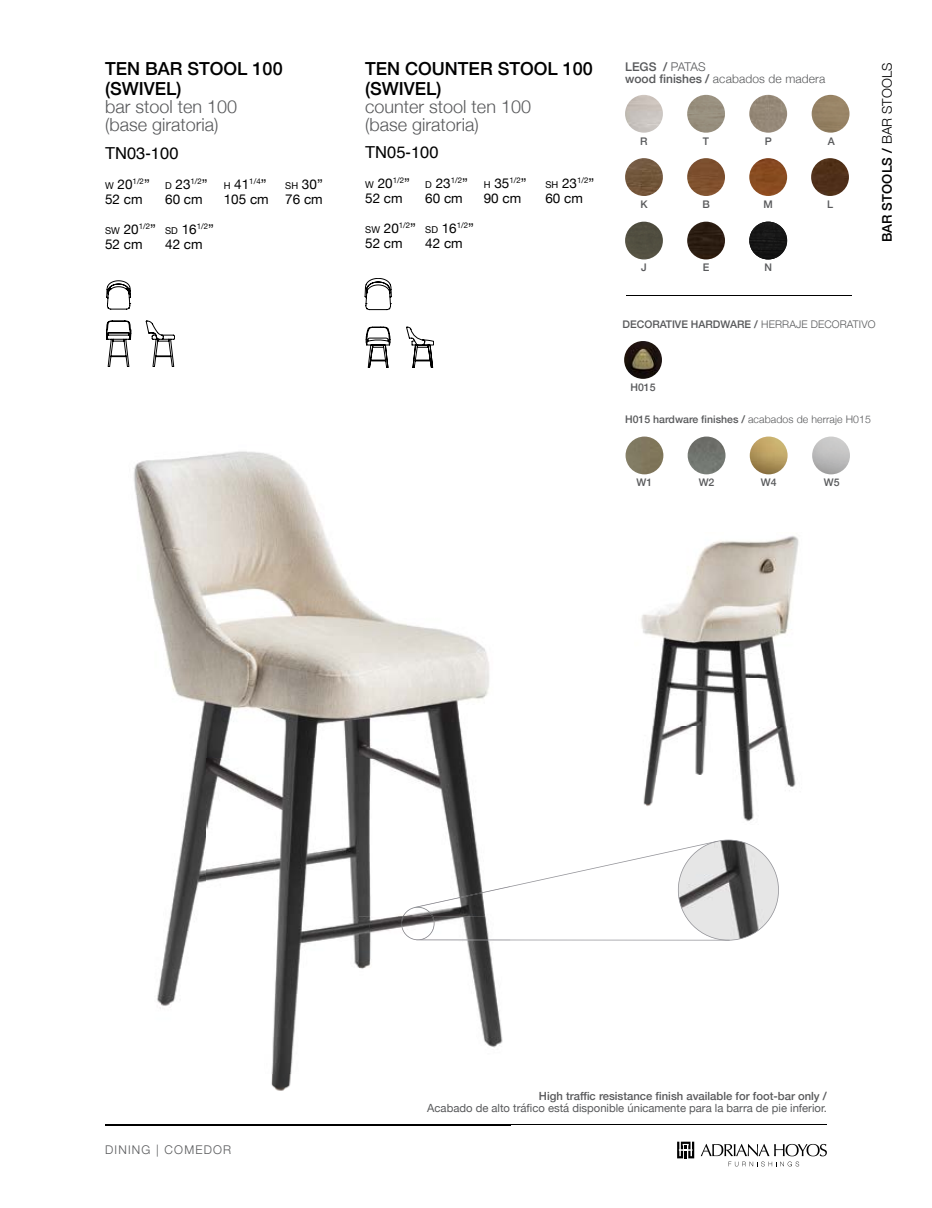
<style>
.page{position:relative;width:932px;height:1208px;background:#fff}
.page>*{position:absolute;margin:0;border:0;box-sizing:border-box;transform-origin:0 0}
.t1{font:300 18px/18px "Helvetica Neue";color:#58595b}
.t2{font:500 18px/19.5px "Helvetica Neue";color:#000}
.t3{font:16.5px "Helvetica";color:#000}
.t4{font:13.5px/15px "Helvetica Neue";color:#000}
.t5{font:13.5px "Helvetica Neue";color:#000}
.t6{font:500 13.35px "Helvetica Neue";letter-spacing:.01em;color:#000}
.t7{font:300 12px/12px "Helvetica Neue";letter-spacing:.01em;color:#58595b}
.t8{font:300 12px "Helvetica Neue";letter-spacing:.1em;color:#58595b}
.t9{font:11.25px "Helvetica Neue";color:#58595b}
.t10{font:500 11.25px "Helvetica Neue";color:#58595b}
.t11{font:500 10.5px "Helvetica Neue";color:#58595b}
.s1{font-size:9.45px}
.s2{font-style:inherit}
.s3{font-weight:500}
.s4{font-weight:300}
</style>
<div class="page">
<hr style="left:105px;top:1124px;width:721px;height:1px;background:#000">
<svg style="left:677px;top:1141px;width:17px;height:17px"></svg>
<svg style="left:700px;top:1144px;width:126px;height:22px"></svg>
<img style="left:687px;top:222px;width:37px;height:37px;border-radius:19px">
<img style="left:687px;top:158px;width:37px;height:38px;border-radius:19px">
<img style="left:625px;top:158px;width:37px;height:38px;border-radius:19px">
<img style="left:625px;top:222px;width:37px;height:37px;border-radius:19px">
<img style="left:625px;top:95px;width:37px;height:38px;border-radius:19px">
<img style="left:749px;top:222px;width:37px;height:37px;border-radius:19px">
<img style="left:749px;top:158px;width:37px;height:38px;border-radius:19px">
<img style="left:749px;top:95px;width:37px;height:38px;border-radius:19px">
<img style="left:810px;top:158px;width:38px;height:38px;border-radius:19px">
<img style="left:811px;top:95px;width:38px;height:38px;border-radius:19px">
<img style="left:687px;top:95px;width:37px;height:38px;border-radius:19px">
<hr style="left:625px;top:295px;width:225px;height:1px;background:#000">
<img style="left:624px;top:341px;width:37px;height:38px;border-radius:19px">
<img style="left:687px;top:436px;width:38px;height:38px;border-radius:19px">
<img style="left:625px;top:436px;width:38px;height:38px;border-radius:19px">
<img style="left:749px;top:436px;width:38px;height:38px;border-radius:19px">
<img style="left:811px;top:436px;width:38px;height:38px;border-radius:19px">
<svg style="left:106px;top:281px;width:69px;height:86px"></svg>
<svg style="left:365px;top:278px;width:68px;height:89px"></svg>
<svg style="left:510px;top:839px;width:268px;height:101px"></svg>
<img style="left:105px;top:451px;width:405px;height:675px">
<img style="left:105px;top:1124px;width:405px;height:1px">
<img style="left:414px;top:886px;width:96px;height:21px">
<img style="left:434px;top:939px;width:76px;height:1px">
<img style="left:401px;top:907px;width:33px;height:33px">
<img style="left:641px;top:536px;width:158px;height:285px">
<h1 class="t2" style="left:105px;top:58px;width:179px">TEN BAR STOOL 100 (SWIVEL)</h1>
<h1 class="t1" style="left:105px;top:96px;width:134px">bar stool ten 100 (base giratoria)</h1>
<p class="t3" style="left:105px;top:140px;width:75px">TN03-100</p>
<p class="t4" style="left:105px;top:177px;width:163px"><span class="s1">W</span> 20<sup>1/2</sup>” <span class="s1">D</span> 23<sup>1/2</sup>” <span class="s1">H</span> 41<sup>1/4</sup>”</p>
<p class="t4" style="left:285px;top:177px;width:39px"><span class="s1">SH</span> 30”</p>
<p class="t5" style="left:105px;top:189px;width:39px">52 cm</p>
<p class="t5" style="left:165px;top:189px;width:39px">60 cm</p>
<p class="t5" style="left:224px;top:189px;width:101px">105 cm 76 cm</p>
<p class="t4" style="left:105px;top:222px;width:110px"><span class="s1">SW</span> 20<sup>1/2</sup>” <span class="s1">SD</span> 16<sup>1/2</sup>”<br>52 <span class="s2">cm</span></p>
<p class="t4" style="left:165px;top:237px;width:39px">42 <span class="s2">cm</span></p>
<h1 class="t2" style="left:365px;top:58px;width:229px">TEN COUNTER STOOL 100 (SWIVEL)</h1>
<h1 class="t1" style="left:365px;top:96px;width:167px">counter stool ten 100 (base giratoria)</h1>
<p class="t3" style="left:365px;top:139px;width:75px">TN05-100</p>
<p class="t4" style="left:365px;top:176px;width:163px"><span class="s1">W</span> 20<sup>1/2</sup>” <span class="s1">D</span> 23<sup>1/2</sup>” <span class="s1">H</span> 35<sup>1/2</sup>”</p>
<p class="t4" style="left:545px;top:176px;width:50px"><span class="s1">SH</span> 23<sup>1/2</sup>”</p>
<p class="t4" style="left:365px;top:191px;width:39px">52 <span class="s2">cm</span></p>
<p class="t4" style="left:425px;top:191px;width:39px">60 <span class="s2">cm</span></p>
<p class="t4" style="left:483px;top:191px;width:39px">90 <span class="s2">cm</span></p>
<p class="t4" style="left:545px;top:191px;width:39px">60 <span class="s2">cm</span></p>
<p class="t4" style="left:365px;top:221px;width:110px"><span class="s1">SW</span> 20<sup>1/2</sup>” <span class="s1">SD</span> 16<sup>1/2</sup>”<br>52 <span class="s2">cm</span></p>
<p class="t4" style="left:425px;top:236px;width:39px">42 <span class="s2">cm</span></p>
<p class="t7" style="left:625px;top:60px;width:202px"><span class="s3">LEGS /</span> PATAS<br><span class="s3">wood finishes /</span> acabados de madera</p>
<p class="t11" style="left:640px;top:133px;width:9px">R</p>
<p class="t11" style="left:702px;top:133px;width:8px">T</p>
<p class="t11" style="left:764px;top:133px;width:9px">P</p>
<p class="t11" style="left:827px;top:133px;width:9px">A</p>
<p class="t11" style="left:640px;top:196px;width:9px">K</p>
<p class="t11" style="left:702px;top:196px;width:9px">B</p>
<p class="t11" style="left:763px;top:196px;width:11px">M</p>
<p class="t11" style="left:826px;top:196px;width:8px">L</p>
<p class="t11" style="left:641px;top:259px;width:7px">J</p>
<p class="t11" style="left:702px;top:259px;width:8px">E</p>
<p class="t11" style="left:764px;top:259px;width:9px">N</p>
<p class="t6" style="left:875px;top:242px;width:181px;rotate:-90deg">BAR STOOLS / <span class="s4">BAR STOOLS</span></p>
<p class="t11" style="left:622px;top:315px;width:254px">DECORATIVE HARDWARE / <span class="s4">HERRAJE DECORATIVO</span></p>
<p class="t11" style="left:630px;top:379px;width:27px">H015</p>
<p class="t11" style="left:625px;top:411px;width:247px">H015 hardware finishes / <span class="s4">acabados de herraje H015</span></p>
<p class="t11" style="left:636px;top:474px;width:17px">W1</p>
<p class="t11" style="left:698px;top:474px;width:17px">W2</p>
<p class="t11" style="left:760px;top:474px;width:17px">W4</p>
<p class="t11" style="left:823px;top:474px;width:17px">W5</p>
<p class="t8" style="left:105px;top:1139px;width:128px">DINING | COMEDOR</p>
<p class="t10" style="left:538px;top:1087px;width:289px">High traffic resistance finish available for foot-bar only /</p>
<p class="t9" style="left:427px;top:1100px;width:401px">Acabado de alto tráfico está disponible únicamente para la barra de pie inferior.</p>
</div>
